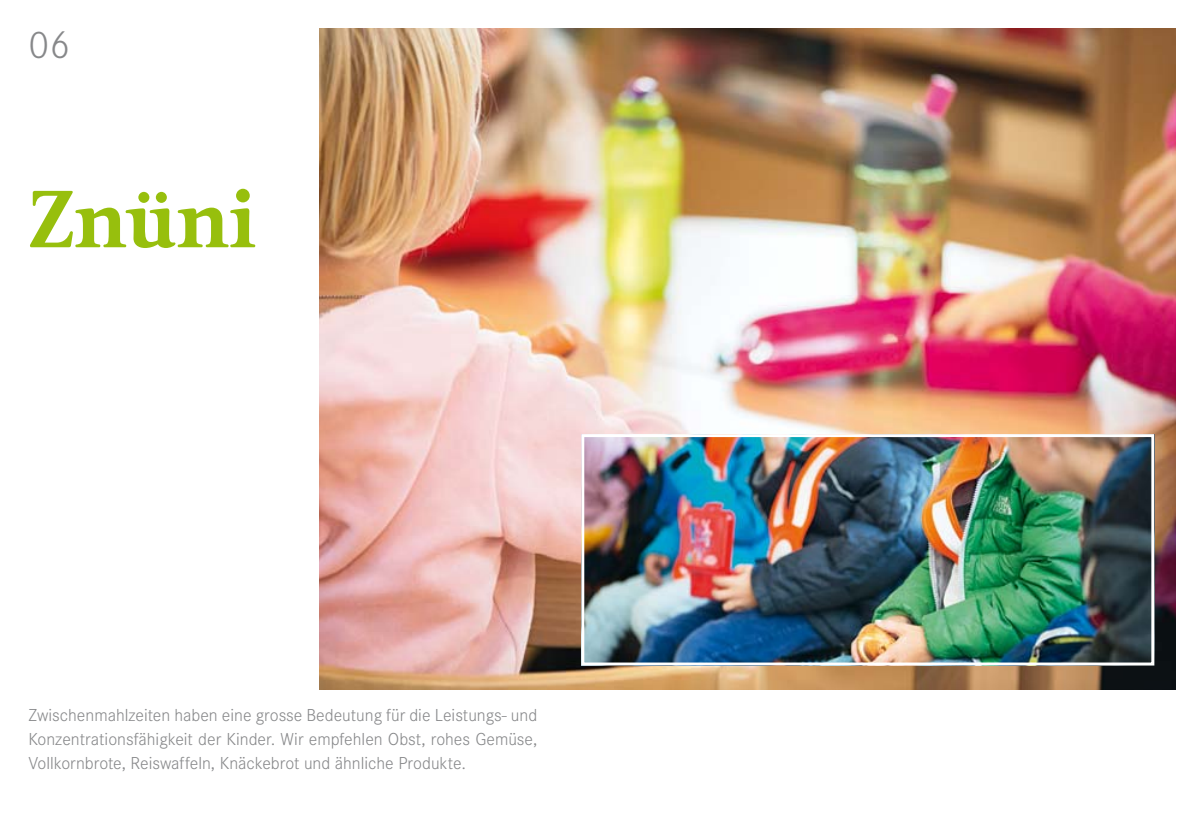
<style>
.page{position:relative;width:1191px;height:840px;background:#fff}
.page>*{position:absolute;margin:0;border:0;box-sizing:border-box;transform-origin:0 0}
.t1{font:700 76px "Feijoa";color:#97bf0d}
.t2{font:300 40px "Corporate S";color:#87888a}
.t3{font:300 18px/24px "Corporate S";color:#87888a;text-align:justify}
</style>
<div class="page">
<img style="left:319px;top:28px;width:856px;height:661px">
<img style="left:585px;top:438px;width:565px;height:223px">
<div style="left:581px;top:434px;width:573px;height:231px;border:3px solid #fff"></div>
<h2 class="t2" style="left:28px;top:23px;width:43px">06</h2>
<h1 class="t1" style="left:28px;top:166px;width:230px">Znüni</h1>
<p class="t3" style="left:28px;top:702px;width:510px">Zwischenmahlzeiten haben eine grosse Bedeutung für die Leistungs- und Konzentrationsfähigkeit der Kinder. Wir empfehlen Obst, rohes Gemüse, Vollkornbrote, Reiswaffeln, Knäckebrot und ähnliche Produkte.</p>
</div>
